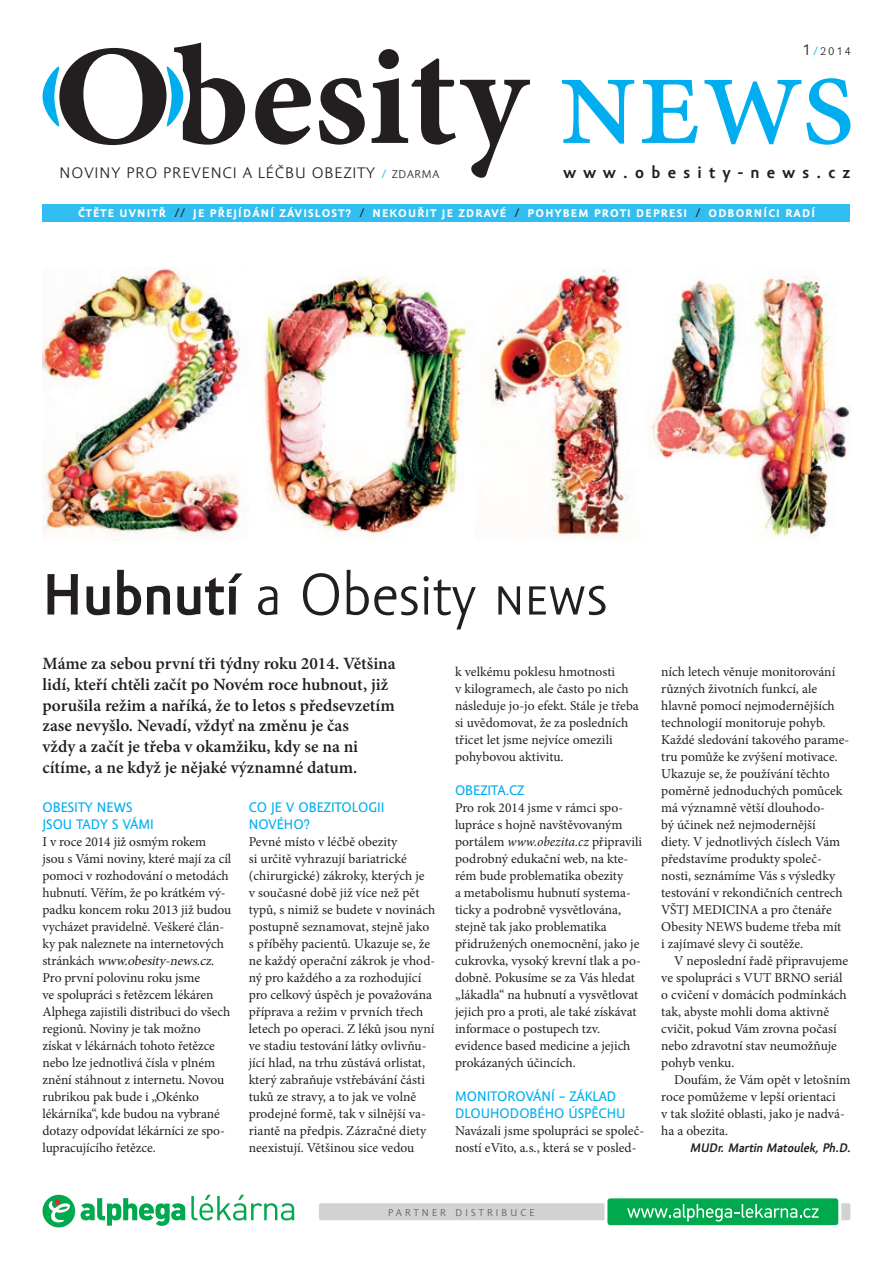
<style>
.page{position:relative;width:893px;height:1263px;background:#fff}
.page>*{position:absolute;margin:0;border:0;box-sizing:border-box;transform-origin:0 0}
.titulek_hlavní{font:60px "Amor Sans Pro";color:#231f20}
.perex{font:600 17.25px/20.7px "Minion Pro";color:#231f20}
.t1{font:700 17.1px "Amor Sans Pro";letter-spacing:.405em;color:#231f20;scale:1.05 1}
.t2{font:15.6px "Amor Sans Pro";letter-spacing:.06em;color:#231f20;scale:1.05 1}
.mezititulek{font:14.25px/17px "Amor Sans Text Pro";color:#00aeef}
.text_1__odst{font:13.5px/17px "Minion Pro";color:#231f20}
.text{font:13.5px/17px "Minion Pro";color:#231f20}
.podpis{font:italic 700 12.75px "Amor Sans Pro";color:#231f20}
.t3{font:700 11.4px "Amor Sans Text Pro";letter-spacing:.1em;color:#fff;scale:1.05 1}
.t4{font:11.4px "Amor Sans Pro";color:#231f20;scale:1.05 1}
.t5{font:10.05px "Amor Sans Pro";letter-spacing:.3em;color:#57585a;scale:1.05 1}
.s1{font-size:15.6px}
.s2{color:#00aeef}
.s3{font-size:11.4px;color:#00aeef}
.s4{font-size:11.4px}
.s5{font-weight:400;color:#231f20}
.s6{font-weight:700}
.s7{font-style:italic}
</style>
<div class="page">
<svg style="left:562px;top:78px;width:289px;height:67px"></svg>
<svg style="left:255px;top:49px;width:275px;height:129px"></svg>
<svg style="left:43px;top:43px;width:202px;height:102px"></svg>
<div style="left:319px;top:1203px;width:531px;height:17px;background:#d1d2d4;border-radius:2px"></div>
<div style="left:606px;top:1197px;width:234px;height:29px;background:#00a94e;border-radius:4px"></div>
<div style="left:604px;top:1195px;width:237px;height:33px;border:3px solid #fff;border-radius:4px"></div>
<svg style="left:627px;top:1204px;width:192px;height:17px"></svg>
<svg style="left:81px;top:1198px;width:104px;height:28px"></svg>
<svg style="left:191px;top:1195px;width:103px;height:25px"></svg>
<svg style="left:43px;top:1195px;width:32px;height:32px"></svg>
<div style="left:43px;top:204px;width:807px;height:17px;background:#33bef2"></div>
<img style="left:43px;top:268px;width:807px;height:272px">
<p class="t4" style="left:802px;top:45px;width:48px"><span class="s1">1</span><span class="s2">/</span>2014</p>
<p class="t2" style="left:60px;top:164px;width:363px">NOVINY PRO PREVENCI A LÉČBU OBEZITY <span class="s3">/</span> <span class="s4">ZDARMA</span></p>
<p class="t1" style="left:563px;top:162px;width:275px">www.obesity‑news.cz</p>
<p class="t3" style="left:78px;top:207px;width:703px">ČTĚTE UVNITŘ <span class="s5">//</span> JE PŘEJÍDÁNÍ ZÁVISLOST? <span class="s5">/</span> NEKOUŘIT JE ZDRAVÉ <span class="s5">/</span> POHYBEM PROTI DEPRESI <span class="s5">/</span> ODBORNÍCI RADÍ</p>
<p class="titulek_hlavní" style="left:43px;top:560px;width:566px"><span class="s6">Hubnutí</span> a Obesity news</p>
<p class="perex" style="left:43px;top:653px;width:355px">Máme za sebou první tři týdny roku 2014. Většina lidí, kteří chtěli začít po Novém roce hubnout, již porušila režim a naříká, že to letos s předsevzetím zase nevyšlo. Nevadí, vždyť na změnu je čas<br>vždy a začít je třeba v okamžiku, kdy se na ni cítíme, a ne když je nějaké významné datum.</p>
<p class="mezititulek" style="left:43px;top:799px;width:113px">OBESITY NEWS<br>JSOU TADY S VÁMI</p>
<p class="text_1__odst" style="left:43px;top:833px;width:190px">I v roce 2014 již osmým rokem jsou s Vámi noviny, které mají za cíl pomoci v rozhodování o metodách hubnutí. Věřím, že po krátkém vý&shy;padku koncem roku 2013 již budou vycházet pravidelně. Veškeré člán&shy;ky pak naleznete na internetových s t r á n k á c h <span class="s7">www.obesity-news.cz</span>.<br>Pro první polovinu roku jsme<br>ve spolupráci s řetězcem lékáren<br>Alphega zajistili distribuci do všech regionů. Noviny je tak možno získat v lékárnách tohoto řetězce nebo lze jednotlivá čísla v plném znění stáhnout z internetu. Novou rubrikou pak bude i „Okénko lékárníka“, kde budou na vybrané dotazy odpovídat lékárníci ze spo&shy;lupracujícího řetězce.</p>
<p class="text_1__odst" style="left:455px;top:663px;width:185px">k velkému poklesu hmotnosti<br>v kilogramech, ale často po nich následuje jo‑jo efekt. Stále je třeba si uvědomovat, že za posledních třicet let jsme nejvíce omezili pohybovou aktivitu.</p>
<p class="mezititulek" style="left:455px;top:782px;width:71px">OBEZITA.CZ</p>
<p class="text_1__odst" style="left:455px;top:799px;width:189px">Pro rok 2014 jsme v rámci spo&shy;lupráce s hojně navštěvovaným portálem <span class="s7">www.obezita.cz</span> připravili podrobný edukační web, na kte&shy;rém bude problematika obezity<br>a metabolismu hubnutí systema&shy;ticky a podrobně vysvětlována, stejně tak jako problematika přidružených onemocnění, jako je cukrovka, vysoký krevní tlak a po&shy;dobně. Pokusíme se za Vás hledat „lákadla“ na hubnutí a vysvětlovat jejich pro a proti, ale také získávat informace o postupech tzv. evidence based medicine a jejich prokázaných účincích.</p>
<p class="mezititulek" style="left:455px;top:1088px;width:172px">MONITOROVÁNÍ – ZÁKLAD<br>DLOUHODOBÉHO ÚSPĚCHU</p>
<p class="text_1__odst" style="left:455px;top:1123px;width:191px">Navázali jsme spolupráci se společ&shy;ností eVito, a.s., která se v posled-</p>
<p class="mezititulek" style="left:249px;top:799px;width:137px">CO JE V OBEZITOLOGII<br>NOVÉHO?</p>
<p class="text_1__odst" style="left:249px;top:833px;width:188px">Pevné místo v léčbě obezity<br>si určitě vyhrazují bariatrické (chirurgické) zákroky, kterých je<br>v současné době již více než pět typů, s nimiž se budete v novinách postupně seznamovat, stejně jako s příběhy pacientů. Ukazuje se, že ne každý operační zákrok je vhod&shy;ný pro každého a za rozhodující pro celkový úspěch je považována příprava a režim v prvních třech letech po operaci. Z léků jsou nyní ve stadiu testování látky ovlivňu&shy;jící hlad, na trhu zůstává orlistat, který zabraňuje vstřebávání části tuků ze stravy, a to jak ve volně prodejné formě, tak v silnější va&shy;riantě na předpis. Zázračné diety neexistují. Většinou sice vedou</p>
<p class="text_1__odst" style="left:661px;top:663px;width:190px">ních letech věnuje monitorování různých životních funkcí, ale hlavně pomocí nejmodernějších technologií monitoruje pohyb.<br>Každé sledování takového parame&shy;tru pomůže ke zvýšení motivace.<br>Ukazuje se, že používání těchto poměrně jednoduchých pomůcek má významně větší dlouhodo-<br>bý účinek než nejmodernější<br>diety. V jednotlivých číslech Vám představíme produkty společ&shy;nosti, seznámíme Vás s výsledky testování v rekondičních centrech<br>VŠTJ MEDICINA a pro čtenáře<br>Obesity NEWS budeme třeba mít<br>i zajímavé slevy či soutěže.</p>
<p class="text" style="left:661px;top:952px;width:188px;text-indent:13px">V neposlední řadě připravujeme ve spolupráci s VUT BRNO seriál o cvičení v domácích podmínkách tak, abyste mohli doma aktivně cvičit, pokud Vám zrovna počasí nebo zdravotní stav neumožňuje pohyb venku.</p>
<p class="text" style="left:661px;top:1072px;width:191px;text-indent:13px">Doufám, že Vám opět v letošním roce pomůžeme v lepší orientaci<br>v tak složité oblasti, jako je nadvá&shy;ha a obezita.</p>
<p class="podpis" style="left:690px;top:1141px;width:165px">MUDr. Martin Matoulek, Ph.D.</p>
<p class="t5" style="left:388px;top:1206px;width:141px">PARTNER DISTRIBUCE</p>
</div>
